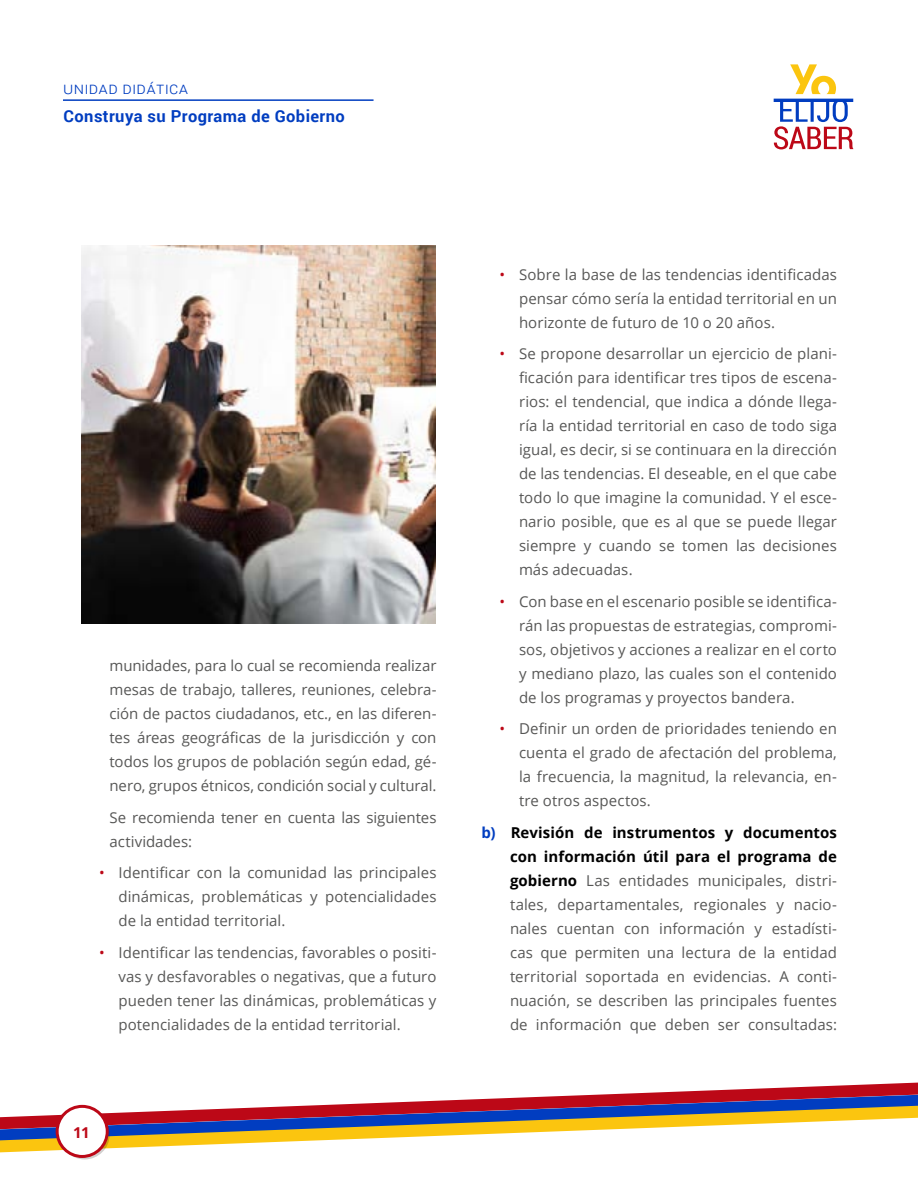
<style>
.page{position:relative;width:918px;height:1188px;background:#fff}
.page>*{position:absolute;margin:0;border:0;box-sizing:border-box;transform-origin:0 0}
.t1{font:700 16.5px "Roboto";letter-spacing:.025em;color:#013dc0}
.t2{font:300 16.5px "Roboto";letter-spacing:.025em;color:#013dc0}
.t3{font:15px/24px "Open Sans";letter-spacing:.005em;color:#575756;text-align:justify}
.t4{font:700 15px "Open Sans";color:#bc0817}
.s1{color:#bc0817}
.s2{font-weight:700;color:#013dc0}
.s3{font-weight:700;color:#000}
</style>
<div class="page">
<svg style="left:0;top:1083px;width:918px;height:69px"></svg>
<svg style="left:60px;top:1109px;width:50px;height:50px"></svg>
<svg style="left:774px;top:64px;width:79px;height:85px"></svg>
<hr style="left:63px;top:99px;width:311px;height:2px;background:#013dc0">
<div style="left:57px;top:1106px;width:50px;height:50px;background:#fff;border-radius:50%"></div>
<div style="left:56px;top:1105px;width:53px;height:53px;border:3px solid #bc0817;border-radius:50%"></div>
<img style="left:82px;top:246px;width:354px;height:378px">
<p class="t2" style="left:63px;top:77px;width:127px">unidad didática</p>
<p class="t1" style="left:64px;top:104px;width:283px">Construya su Programa de Gobierno</p>
<p class="t3" style="left:110px;top:654px;width:329px">munidades, para lo cual se recomienda realizar mesas de trabajo, talleres, reuniones, celebra&shy;ción de pactos ciudadanos, etc., en las diferen&shy;tes áreas geográficas de la jurisdicción y con todos los grupos de población según edad, gé&shy;nero, grupos étnicos, condición social y cultural.</p>
<p class="t3" style="left:110px;top:805px;width:328px">Se recomienda tener en cuenta las siguientes actividades:</p>
<p class="t3" style="left:119px;top:861px;width:319px;text-indent:-20px"><span class="s1">•</span> Identificar con la comunidad las principales dinámicas, problemáticas y potencialidades de la entidad territorial.</p>
<p class="t3" style="left:119px;top:940px;width:320px;text-indent:-20px"><span class="s1">•</span> Identificar las tendencias, favorables o positi&shy;vas y desfavorables o negativas, que a futuro pueden tener las dinámicas, problemáticas y potencialidades de la entidad territorial.</p>
<p class="t4" style="left:73px;top:1122px;width:18px">11</p>
<p class="t3" style="left:519px;top:262px;width:320px;text-indent:-20px"><span class="s1">•</span> Sobre la base de las tendencias identificadas pensar cómo sería la entidad territorial en un horizonte de futuro de 10 o 20 años.</p>
<p class="t3" style="left:519px;top:341px;width:320px;text-indent:-20px"><span class="s1">•</span> Se propone desarrollar un ejercicio de plani&shy;ficación para identificar tres tipos de escena&shy;rios: el tendencial, que indica a dónde llega&shy;ría la entidad territorial en caso de todo siga igual, es decir, si se continuara en la dirección de las tendencias. El deseable, en el que cabe todo lo que imagine la comunidad. Y el esce&shy;nario posible, que es al que se puede llegar siempre y cuando se tomen las decisiones más adecuadas.</p>
<p class="t3" style="left:519px;top:589px;width:320px;text-indent:-19px"><span class="s1">•</span> Con base en el escenario posible se identifica&shy;rán las propuestas de estrategias, compromi&shy;sos, objetivos y acciones a realizar en el corto y mediano plazo, las cuales son el contenido de los programas y proyectos bandera.</p>
<p class="t3" style="left:519px;top:716px;width:320px;text-indent:-19px"><span class="s1">•</span> Definir un orden de prioridades teniendo en cuenta el grado de afectación del problema, la frecuencia, la magnitud, la relevancia, en&shy;tre otros aspectos.</p>
<p class="t3" style="left:510px;top:820px;width:329px;text-indent:-28px"><span class="s2">b)</span> <span class="s3">Revisión de instrumentos y documentos con información útil para el programa de gobierno</span> Las entidades municipales, distri&shy;tales, departamentales, regionales y nacio&shy;nales cuentan con información y estadísti&shy;cas que permiten una lectura de la entidad territorial soportada en evidencias. A conti&shy;nuación, se describen las principales fuentes de información que deben ser consultadas:</p>
</div>
